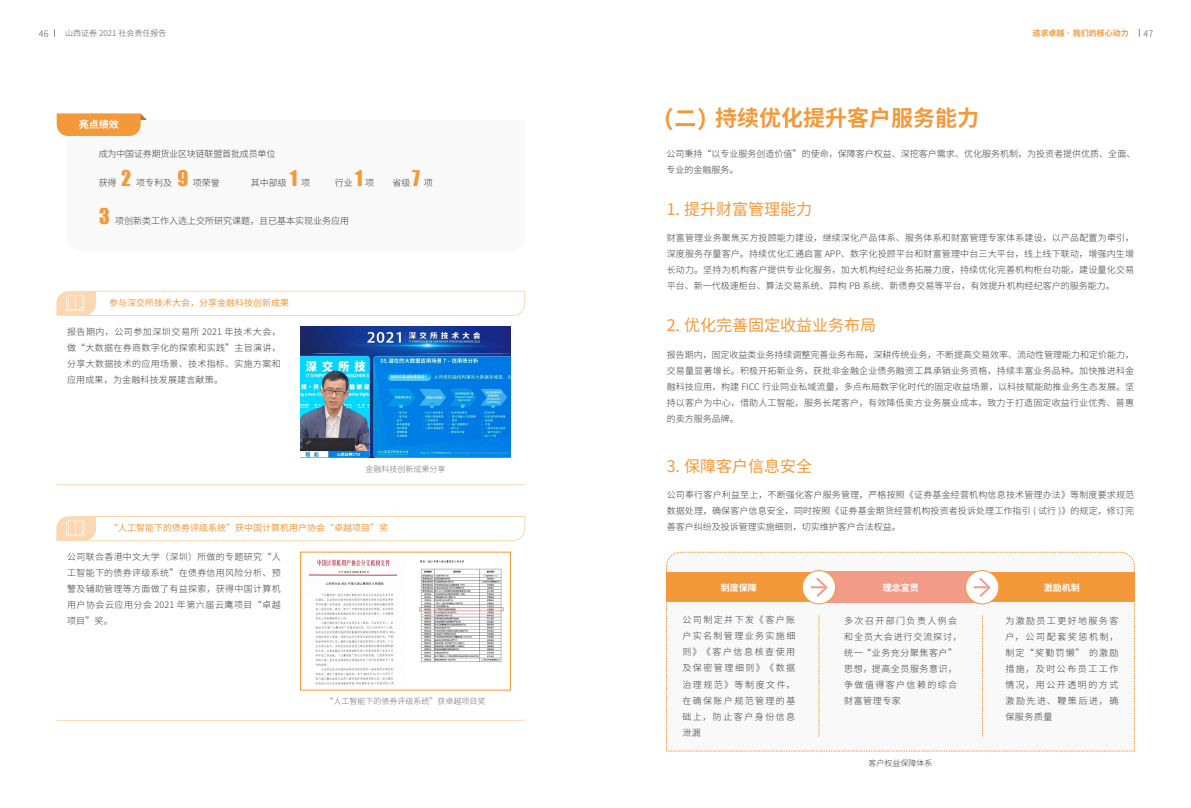
<style>
.page{position:relative;width:1191px;height:808px;background:#fff}
.page>*{position:absolute;margin:0;border:0;box-sizing:border-box;transform-origin:0 0}
.t1{font:700 22px "Source Han Sans CN";color:#f39939}
.t2{font:20px "Impact";color:#f39939}
.t3{font:16px "Source Han Sans CN";color:#f39939}
.t4{font:700 10px "Source Han Sans CN";color:#fff}
.t5{font:300 9px/16px "Source Han Sans CN";letter-spacing:.02em;color:#3e3a39;text-align:justify}
.t6{font:300 9px/16px "Source Han Sans CN";color:#3e3a39}
.t7{font:300 9px/16px "Source Han Sans CN";letter-spacing:.1em;color:#3e3a39}
.t8{font:9px "Source Han Sans CN";color:#f39939}
.t9{font:300 9px "Source Han Sans CN";letter-spacing:-.02em;color:#3e3a39}
.t10{font:700 9px "Source Han Sans CN";color:#fff}
.t11{font:300 9px "Source Han Sans CN";color:#595757}
.t12{font:300 8px "Source Han Sans CN";color:#727171}
.t13{font:300 8px "Source Han Sans CN";color:#595757}
.t14{font:700 8px "Source Han Sans CN";color:#f39939}
.t15{font:300 8px "Source Han Sans CN";color:#3e3a39}
</style>
<div class="page">
<svg style="left:57px;top:113px;width:90px;height:23px;background:#f3a24c"></svg>
<img style="left:300px;top:327px;width:210px;height:131px">
<img style="left:308px;top:559px;width:196px;height:126px">
<hr style="left:56px;top:484px;width:469px;height:1px;background:#fbd8b1">
<svg style="left:56px;top:291px;width:469px;height:25px"></svg>
<hr style="left:56px;top:720px;width:469px;height:1px;background:#fbd8b1">
<svg style="left:56px;top:516px;width:469px;height:25px"></svg>
<svg style="left:666px;top:552px;width:469px;height:200px"></svg>
<p class="t11" style="left:39px;top:28px;width:11px">46</p>
<p class="t13" style="left:65px;top:29px;width:103px">山西证券 2021 社会责任报告</p>
<p class="t14" style="left:1032px;top:28px;width:98px">追求卓越 · 我们的核心动力</p>
<p class="t11" style="left:1143px;top:28px;width:11px">47</p>
<p class="t4" style="left:79px;top:118px;width:41px">亮点绩效</p>
<p class="t9" style="left:99px;top:149px;width:178px">成为中国证券期货业区块链联盟首批成员单位</p>
<p class="t5" style="left:99px;top:174px;width:19px">获得</p>
<p class="t5" style="left:136px;top:174px;width:37px">项专利及</p>
<p class="t6" style="left:115px;top:213px;width:236px">项创新类工作入选上交所研究课题，且已基本实现业务应用</p>
<h2 class="t2" style="left:121px;top:163px;width:12px">2</h2>
<p class="t5" style="left:193px;top:174px;width:28px">项荣誉</p>
<p class="t5" style="left:251px;top:174px;width:37px">其中部级</p>
<p class="t5" style="left:301px;top:174px;width:10px">项</p>
<p class="t5" style="left:335px;top:174px;width:19px">行业</p>
<p class="t5" style="left:365px;top:174px;width:10px">项</p>
<p class="t5" style="left:392px;top:174px;width:19px">省级</p>
<p class="t5" style="left:424px;top:174px;width:10px">项</p>
<h2 class="t2" style="left:178px;top:163px;width:12px">9</h2>
<h2 class="t2" style="left:290px;top:163px;width:9px">1</h2>
<h2 class="t2" style="left:355px;top:163px;width:9px">1</h2>
<h2 class="t2" style="left:412px;top:163px;width:9px">7</h2>
<h2 class="t2" style="left:99px;top:201px;width:12px">3</h2>
<p class="t8" style="left:109px;top:297px;width:181px">参与深交所技术大会，分享金融科技创新成果</p>
<p class="t5" style="left:67px;top:324px;width:215px">报告期内，公司参加深圳交易所 2021 年技术大会，做“大数据在券商数字化的探索和实践”主旨演讲，分享大数据技术的应用场景、技术指标、实施方案和应用成果，为金融科技发展建言献策。</p>
<p class="t12" style="left:365px;top:464px;width:81px">金融科技创新成果分享</p>
<p class="t8" style="left:109px;top:522px;width:280px">“人工智能下的债券评级系统”获中国计算机用户协会“卓越项目”奖</p>
<p class="t5" style="left:67px;top:549px;width:215px">公司联合香港中文大学（深圳）所做的专题研究“人工智能下的债券评级系统”在债券信用风险分析、预警及辅助管理等方面做了有益探索，获得中国计算机用户协会云应用分会 2021 年第六届云鹰项目“卓越项目”奖。</p>
<p class="t12" style="left:325px;top:697px;width:161px">“人工智能下的债券评级系统”获卓越项目奖</p>
<h1 class="t1" style="left:663px;top:105px;width:317px">（二） 持续优化提升客户服务能力</h1>
<p class="t6" style="left:666px;top:146px;width:470px">公司秉持“以专业服务创造价值”的使命，保障客户权益、深挖客户需求、优化服务机制，为投资者提供优质、全面、专业的金融服务。</p>
<h3 class="t3" style="left:667px;top:200px;width:147px">1. 提升财富管理能力</h3>
<p class="t5" style="left:667px;top:230px;width:469px">财富管理业务聚焦买方投顾能力建设，继续深化产品体系、服务体系和财富管理专家体系建设，以产品配置为牵引，深度服务存量客户。持续优化汇通启富 APP、数字化投顾平台和财富管理中台三大平台，线上线下联动，增强内生增长动力。坚持为机构客户提供专业化服务，加大机构经纪业务拓展力度，持续优化完善机构柜台功能，建设量化交易平台、新一代极速柜台、算法交易系统、异构 PB 系统、新债券交易等平台，有效提升机构经纪客户的服务能力。</p>
<h3 class="t3" style="left:667px;top:317px;width:211px">2. 优化完善固定收益业务布局</h3>
<p class="t5" style="left:667px;top:347px;width:469px">报告期内，固定收益类业务持续调整完善业务布局，深耕传统业务，不断提高交易效率、流动性管理能力和定价能力，交易量显著增长。积极开拓新业务，获批非金融企业债务融资工具承销业务资格，持续丰富业务品种。加快推进科金融科技应用，构建 FICC 行业同业私域流量，多点布局数字化时代的固定收益场景，以科技赋能助推业务生态发展。坚持以客户为中心，借助人工智能，服务长尾客户，有效降低卖方业务展业成本，致力于打造固定收益行业优秀、普惠的卖方服务品牌。</p>
<h3 class="t3" style="left:667px;top:457px;width:147px">3. 保障客户信息安全</h3>
<p class="t5" style="left:667px;top:487px;width:469px">公司奉行客户利益至上，不断强化客户服务管理，严格按照《证券基金经营机构信息技术管理办法》等制度要求规范数据处理，确保客户信息安全，同时按照《证券基金期货经营机构投资者投诉处理工作指引 ( 试行 )》的规定，修订完善客户纠纷及投诉管理实施细则，切实维护客户合法权益。</p>
<p class="t10" style="left:721px;top:582px;width:37px">制度保障</p>
<p class="t10" style="left:882px;top:582px;width:37px">理念宣贯</p>
<p class="t10" style="left:1043px;top:582px;width:37px">激励机制</p>
<p class="t5" style="left:682px;top:612px;width:114px">公司制定并下发《客户账户实名制管理业务实施细则》《客户信息核查使用及保密管理细则》《数据治理规范》等制度文件，在确保账户规范管理的基础上，防止客户身份信息泄漏</p>
<p class="t7" style="left:844px;top:612px;width:119px">多次召开部门负责人例会和全员大会进行交流探讨，统一“业务充分聚焦客户”思想，提高全员服务意识，争做值得客户信赖的综合财富管理专家</p>
<p class="t5" style="left:1005px;top:612px;width:114px">为激励员工更好地服务客户，公司配套奖惩机制，制定“奖勤罚懒” 的激励措施，及时公布员工工作情况，用公开透明的方式激励先进、鞭策后进，确保服务质量</p>
<p class="t15" style="left:868px;top:759px;width:65px">客户权益保障体系</p>
</div>
